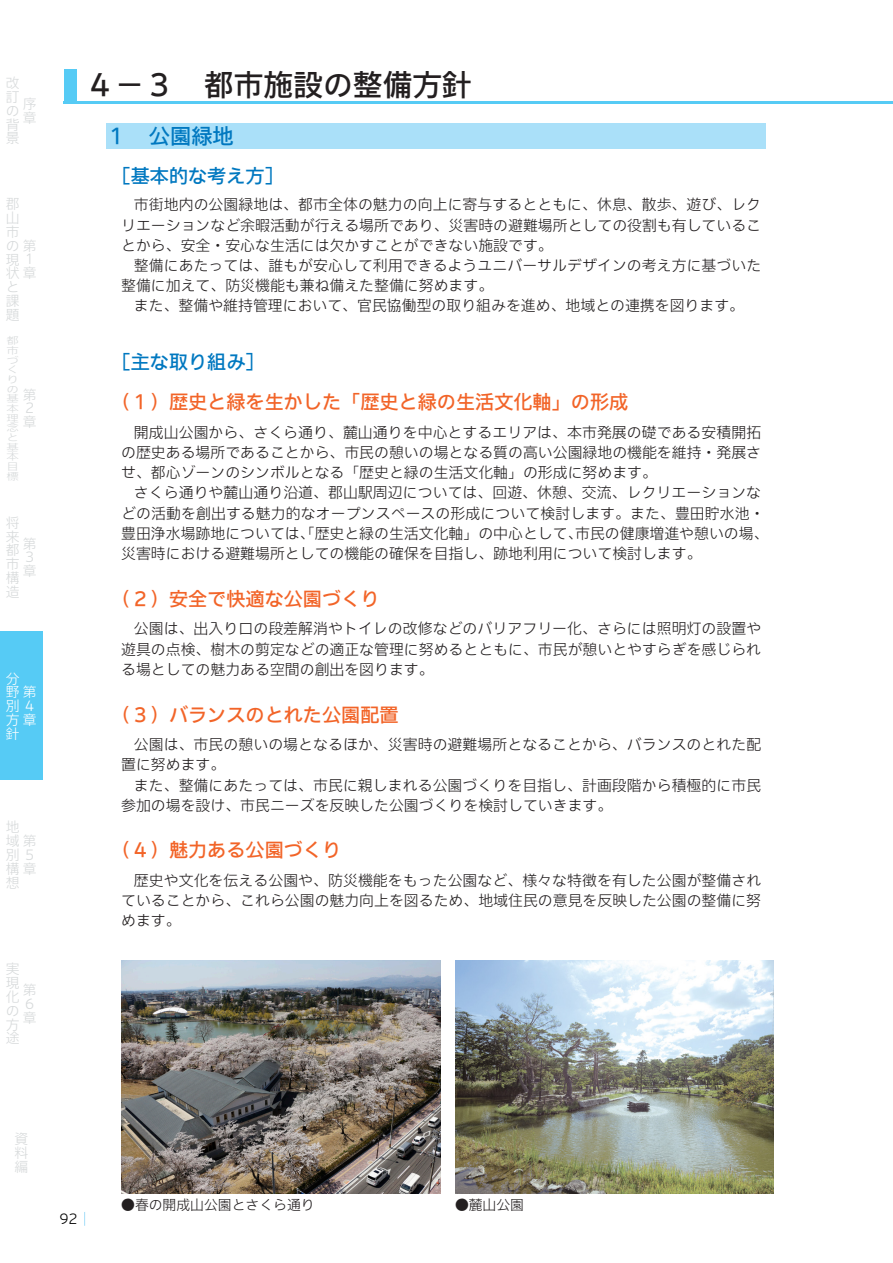
<style>
.page{position:relative;width:893px;height:1263px;background:#fff}
.page>*{position:absolute;margin:0;border:0;box-sizing:border-box;transform-origin:0 0}
.t1{font:500 29.7px "Iwa UCDA Goth Std";color:#231f20}
.t2{font:500 21.3px "Iwa UCDA Goth Std";color:#0078c0}
.小見出し{font:500 19.2px "Iwa UCDA Goth Std";color:#f26428}
.t3{font:500 19.2px "Iwa UCDA Goth Std";color:#0078c0}
.本文{font:300 14.85px/20.2px "Iwa UCDA Goth Std";color:#231f20;text-align:justify}
.t4{font:300 13.8px/13.8px "Iwa UCDA Goth Std";color:#d6d9da}
.t5{font:300 13.8px "Iwa UCDA Goth Std";color:#231f20}
.t6{font:300 13.8px/13.8px "Iwa UCDA Goth Std";color:#fff}
.t7{font:300 13.8px "Iwa UCDA Goth Std";color:#000}
.t8{font:300 9.6px/9.6px "Iwa UCDA Goth Std";color:#d6d9da;scale:1.29 1}
</style>
<div class="page">
<div style="left:0;top:631px;width:43px;height:149px;background:#56cbf5"></div>
<svg style="left:84px;top:1212px;width:1px;height:14px"></svg>
<div style="left:106px;top:123px;width:659px;height:26px;background:#aae0f9"></div>
<img style="left:121px;top:960px;width:319px;height:234px">
<img style="left:455px;top:960px;width:319px;height:234px">
<div style="left:64px;top:69px;width:13px;height:34px;background:#56cbf5"></div>
<hr style="left:64px;top:101px;width:829px;height:2px;background:#56cbf5">
<p class="t4" style="left:6px;top:75px;width:15px;text-align:justify">改訂の背景</p>
<p class="t4" style="left:23px;top:96px;width:15px">序章</p>
<p class="t4" style="left:6px;top:196px;width:15px;text-align:justify">郡山市</p>
<p class="t4" style="left:6px;top:238px;width:32px">の第現１状章</p>
<p class="t4" style="left:6px;top:279px;width:15px;text-align:justify">と課題</p>
<p class="t8" style="left:7px;top:335px;width:11px">都市づくりの基本理念と基本目標</p>
<p class="t4" style="left:23px;top:387px;width:15px">第<br>２章</p>
<p class="t4" style="left:6px;top:515px;width:15px;text-align:justify">将来都市構造</p>
<p class="t4" style="left:23px;top:536px;width:15px">第<br>３章</p>
<p class="t6" style="left:6px;top:671px;width:15px">分</p>
<p class="t6" style="left:6px;top:684px;width:32px">野第別４方章</p>
<p class="t6" style="left:6px;top:726px;width:15px">針</p>
<p class="t4" style="left:6px;top:819px;width:15px">地</p>
<p class="t4" style="left:6px;top:833px;width:32px">域第別５構章</p>
<p class="t4" style="left:6px;top:875px;width:15px">想</p>
<p class="t4" style="left:6px;top:961px;width:15px;text-align:justify">実現化の方途</p>
<p class="t4" style="left:23px;top:982px;width:15px">第<br>６章</p>
<p class="t1" style="left:85px;top:63px;width:388px">４－３　都市施設の整備方針</p>
<p class="t2" style="left:106px;top:121px;width:129px">１　公園緑地</p>
<p class="t3" style="left:112px;top:162px;width:174px">［基本的な考え方］</p>
<p class="本文" style="left:121px;top:194px;width:641px;text-indent:13px">市街地内の公園緑地は、都市全体の魅力の向上に寄与するとともに、休息、散歩、遊び、レクリエーションなど余暇活動が行える場所であり、災害時の避難場所としての役割も有していることから、安全・安心な生活には欠かすことができない施設です。</p>
<p class="本文" style="left:121px;top:254px;width:642px;text-indent:13px">整備にあたっては、誰もが安心して利用できるようユニバーサルデザインの考え方に基づいた整備に加えて、防災機能も兼ね備えた整備に努めます。</p>
<p class="本文" style="left:134px;top:295px;width:612px">また、整備や維持管理において、官民協働型の取り組みを進め、地域との連携を図ります。</p>
<p class="t3" style="left:112px;top:348px;width:155px">［主な取り組み］</p>
<p class="小見出し" style="left:112px;top:388px;width:518px">（１）歴史と緑を生かした「歴史と緑の生活文化軸」の形成</p>
<p class="本文" style="left:121px;top:421px;width:642px;text-indent:13px">開成山公園から、さくら通り、麓山通りを中心とするエリアは、本市発展の礎である安積開拓の歴史ある場所であることから、市民の憩いの場となる質の高い公園緑地の機能を維持・発展させ、都心ゾーンのシンボルとなる「歴史と緑の生活文化軸」の形成に努めます。</p>
<p class="本文" style="left:121px;top:482px;width:649px;text-align:left;text-indent:13px">さくら通りや麓山通り沿道、郡山駅周辺については、回遊、休憩、交流、レクリエーションなどの活動を創出する魅力的なオープンスペースの形成について検討します。また、豊田貯水池・豊田浄水場跡地については、「歴史と緑の生活文化軸」の中心として、市民の健康増進や憩いの場、災害時における避難場所としての機能の確保を目指し、跡地利用について検討します。</p>
<p class="小見出し" style="left:112px;top:584px;width:269px">（２）安全で快適な公園づくり</p>
<p class="本文" style="left:121px;top:618px;width:642px;text-indent:13px">公園は、出入り口の段差解消やトイレの改修などのバリアフリー化、さらには照明灯の設置や遊具の点検、樹木の剪定などの適正な管理に努めるとともに、市民が憩いとやすらぎを感じられる場としての魅力ある空間の創出を図ります。</p>
<p class="小見出し" style="left:112px;top:700px;width:289px">（３）バランスのとれた公園配置</p>
<p class="本文" style="left:121px;top:734px;width:642px;text-indent:13px">公園は、市民の憩いの場となるほか、災害時の避難場所となることから、バランスのとれた配置に努めます。</p>
<p class="本文" style="left:121px;top:774px;width:642px;text-indent:13px">また、整備にあたっては、市民に親しまれる公園づくりを目指し、計画段階から積極的に市民参加の場を設け、市民ニーズを反映した公園づくりを検討していきます。</p>
<p class="小見出し" style="left:112px;top:836px;width:231px">（４）魅力ある公園づくり</p>
<p class="本文" style="left:121px;top:869px;width:642px;text-indent:13px">歴史や文化を伝える公園や、防災機能をもった公園など、様々な特徴を有した公園が整備されていることから、これら公園の魅力向上を図るため、地域住民の意見を反映した公園の整備に努めます。</p>
<p class="t4" style="left:14px;top:1131px;width:15px;text-align:justify">資料編</p>
<p class="t7" style="left:59px;top:1209px;width:20px">92</p>
<p class="t5" style="left:121px;top:1195px;width:195px">●春の開成山公園とさくら通り</p>
<p class="t5" style="left:455px;top:1195px;width:71px">●麓山公園</p>
</div>
